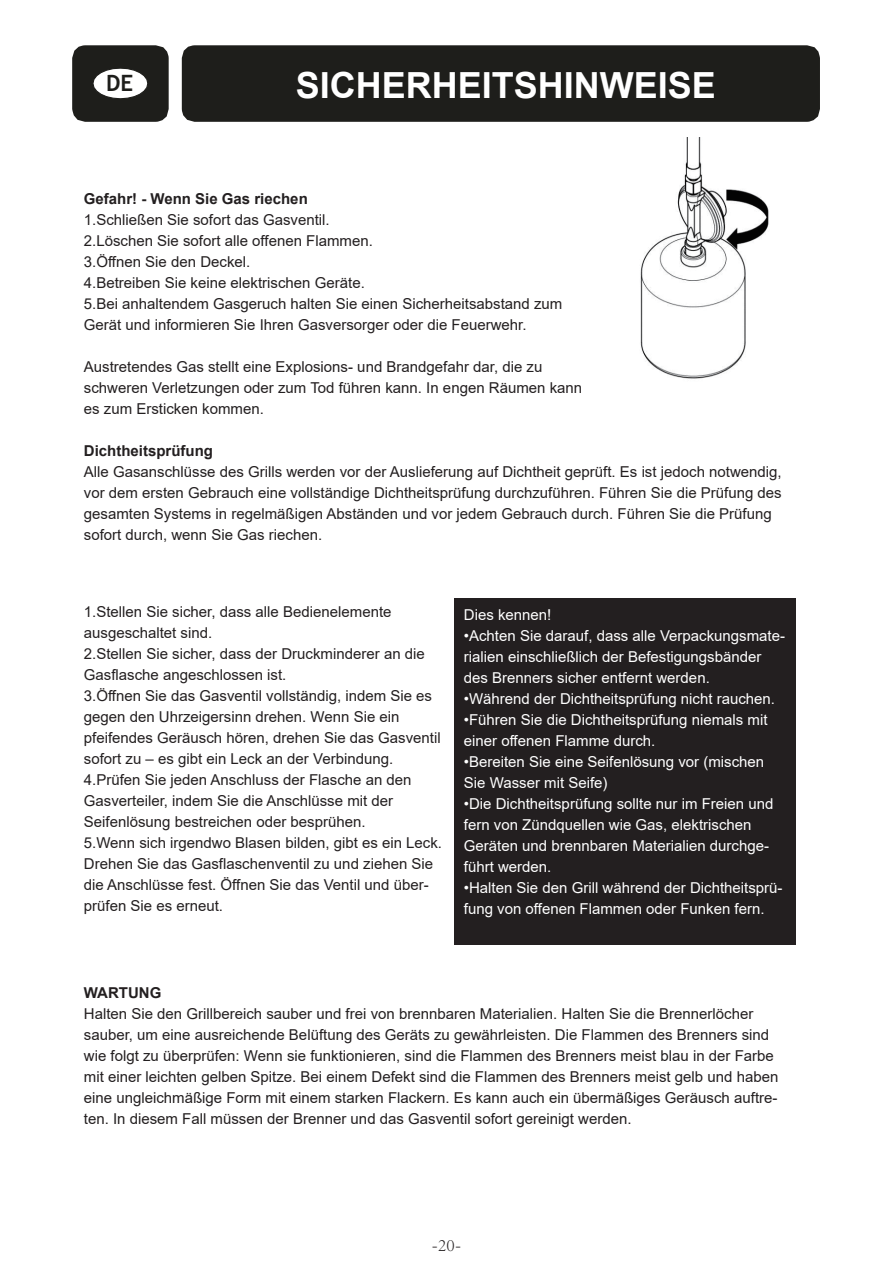
<style>
.page{position:relative;width:893px;height:1263px;background:#fff}
.page>*{position:absolute;margin:0;border:0;box-sizing:border-box;transform-origin:0 0}
.t1{font:700 36px "Arial";color:#fff}
.t2{font:700 22.5px "Trebuchet MS";color:#1e1e1b}
.t3{font:300 18px "Adobe Song Std";color:#231f20}
.t4{font:15px/21px "Arial";color:#231f20}
.t5{font:15px/21px "Arial";color:#fff}
.t6{font:700 15px "Arial";color:#231f20}
</style>
<div class="page">
<div style="left:454px;top:598px;width:342px;height:346px;background:#231f20"></div>
<img style="left:640px;top:137px;width:129px;height:242px">
<svg style="left:72px;top:45px;width:97px;height:77px"></svg>
<div style="left:182px;top:45px;width:638px;height:77px;background:#1e1e1b"></div>
<h2 class="t2" style="left:106px;top:69px;width:29px">DE</h2>
<h1 class="t1" style="left:296px;top:60px;width:422px">SICHERHEITSHINWEISE</h1>
<p class="t6" style="left:84px;top:188px;width:225px">Gefahr! - Wenn Sie Gas riechen</p>
<p class="t4" style="left:84px;top:209px;width:480px">1.Schließen Sie sofort das Gasventil.<br>2.Löschen Sie sofort alle offenen Flammen.<br>3.Öffnen Sie den Deckel.<br>4.Betreiben Sie keine elektrischen Geräte.<br>5.Bei anhaltendem Gasgeruch halten Sie einen Sicherheitsabstand zum Gerät und informieren Sie Ihren Gasversorger oder die Feuerwehr.</p>
<p class="t4" style="left:84px;top:356px;width:500px">Austretendes Gas stellt eine Explosions- und Brandgefahr dar, die zu schweren Verletzungen oder zum Tod führen kann. In engen Räumen kann es zum Ersticken kommen.</p>
<p class="t6" style="left:84px;top:440px;width:131px">Dichtheitsprüfung</p>
<p class="t4" style="left:84px;top:461px;width:699px">Alle Gasanschlüsse des Grills werden vor der Auslieferung auf Dichtheit geprüft. Es ist jedoch notwendig, vor dem ersten Gebrauch eine vollständige Dichtheitsprüfung durchzuführen. Führen Sie die Prüfung des gesamten Systems in regelmäßigen Abständen und vor jedem Gebrauch durch. Führen Sie die Prüfung sofort durch, wenn Sie Gas riechen.</p>
<p class="t4" style="left:84px;top:601px;width:360px">1.Stellen Sie sicher, dass alle Bedienelemente ausgeschaltet sind.<br>2.Stellen Sie sicher, dass der Druckminderer an die Gasflasche angeschlossen ist.<br>3.Öffnen Sie das Gasventil vollständig, indem Sie es gegen den Uhrzeigersinn drehen. Wenn Sie ein pfeifendes Geräusch hören, drehen Sie das Gasventil sofort zu – es gibt ein Leck an der Verbindung.<br>4.Prüfen Sie jeden Anschluss der Flasche an den Gasverteiler, indem Sie die Anschlüsse mit der Seifenlösung bestreichen oder besprühen.<br>5.Wenn sich irgendwo Blasen bilden, gibt es ein Leck.<br>Drehen Sie das Gasflaschenventil zu und ziehen Sie die Anschlüsse fest. Öffnen Sie das Ventil und über&shy;prüfen Sie es erneut.</p>
<p class="t5" style="left:464px;top:604px;width:89px">Dies kennen!</p>
<p class="t5" style="left:464px;top:625px;width:323px">•Achten Sie darauf, dass alle Verpackungsmate&shy;rialien einschließlich der Befestigungsbänder des Brenners sicher entfernt werden.</p>
<p class="t5" style="left:464px;top:688px;width:313px">•Während der Dichtheitsprüfung nicht rauchen.</p>
<p class="t5" style="left:464px;top:709px;width:305px">•Führen Sie die Dichtheitsprüfung niemals mit einer offenen Flamme durch.</p>
<p class="t5" style="left:464px;top:751px;width:302px">•Bereiten Sie eine Seifenlösung vor (mischen<br>Sie Wasser mit Seife)</p>
<p class="t5" style="left:464px;top:793px;width:311px">•Die Dichtheitsprüfung sollte nur im Freien und fern von Zündquellen wie Gas, elektrischen Geräten und brennbaren Materialien durchge&shy;führt werden.</p>
<p class="t5" style="left:464px;top:877px;width:320px">•Halten Sie den Grill während der Dichtheitsprü&shy;fung von offenen Flammen oder Funken fern.</p>
<p class="t6" style="left:84px;top:982px;width:79px">WARTUNG</p>
<p class="t4" style="left:84px;top:1003px;width:696px">Halten Sie den Grillbereich sauber und frei von brennbaren Materialien. Halten Sie die Brennerlöcher sauber, um eine ausreichende Belüftung des Geräts zu gewährleisten. Die Flammen des Brenners sind wie folgt zu überprüfen: Wenn sie funktionieren, sind die Flammen des Brenners meist blau in der Farbe mit einer leichten gelben Spitze. Bei einem Defekt sind die Flammen des Brenners meist gelb und haben eine ungleichmäßige Form mit einem starken Flackern. Es kann auch ein übermäßiges Geräusch auftre&shy;ten. In diesem Fall müssen der Brenner und das Gasventil sofort gereinigt werden.</p>
<p class="t3" style="left:431px;top:1235px;width:32px">-20-</p>
</div>
